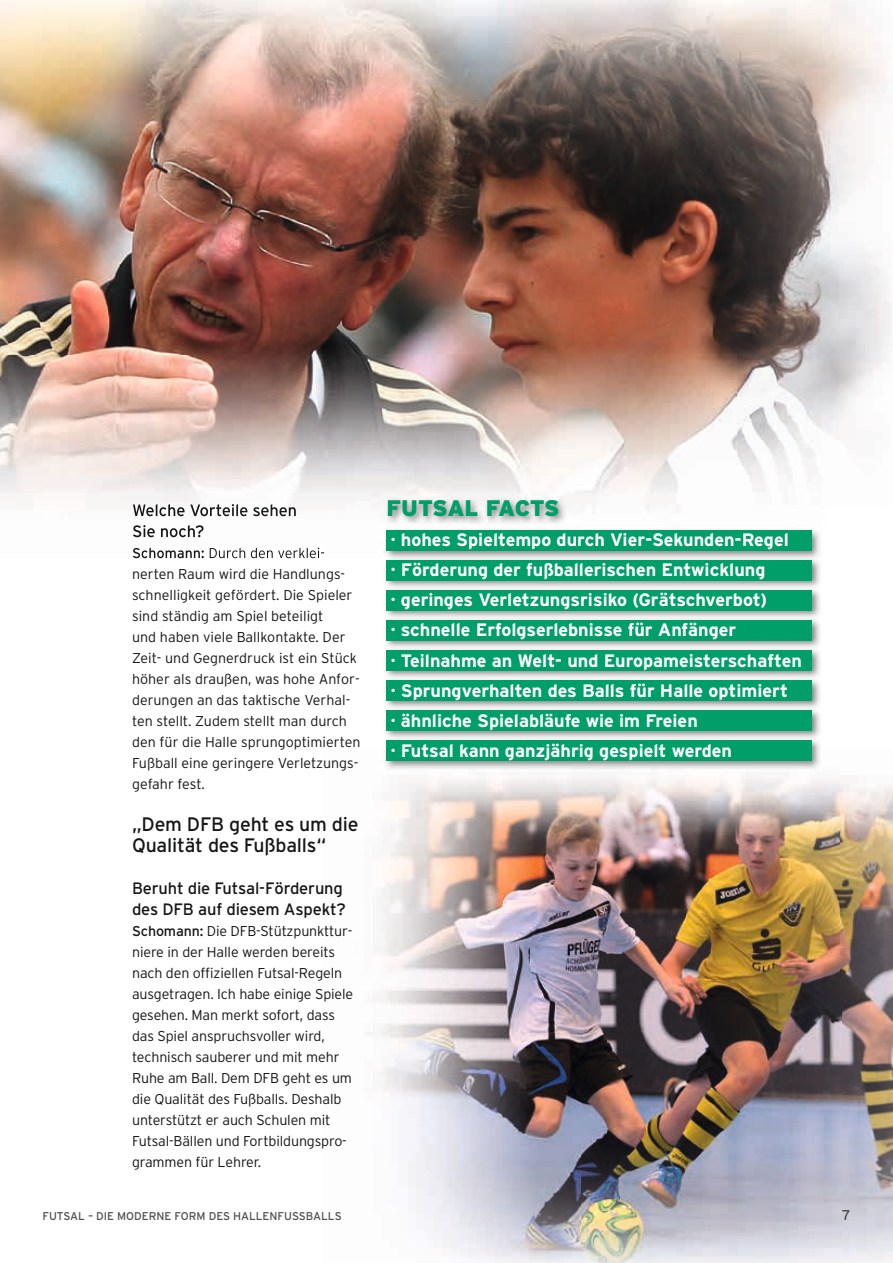
<style>
.page{position:relative;width:893px;height:1263px;background:#fff}
.page>*{position:absolute;margin:0;border:0;box-sizing:border-box;transform-origin:0 0}
.t1{font:900 22.5px "Interstate";letter-spacing:-.025em;color:#009e69}
.t2{font:19.5px/21px "Interstate";letter-spacing:-.01em;color:#151616}
.t3{font:700 18px/30.2px "Interstate";color:#fff}
.t4{font:16.5px/21px "Interstate";letter-spacing:-.01em;color:#151616}
.t5{font:300 14.25px/21px "Interstate";letter-spacing:-.01em;color:#151616}
.t6{font:14.25px "Interstate";color:#4e4e4d}
.t7{font:11.25px "Interstate";color:#4e4e4d}
.s1{font-weight:400}
</style>
<div class="page">
<svg style="left:135px;top:558px;width:68px;height:1px"></svg>
<svg style="left:210px;top:558px;width:109px;height:1px"></svg>
<img style="left:365px;top:773px;width:528px;height:490px">
<img style="left:0;top:0;width:735px;height:355px">
<img style="left:735px;top:0;width:156px;height:496px">
<img style="left:0;top:355px;width:420px;height:203px">
<img style="left:420px;top:355px;width:316px;height:142px">
<img style="left:133px;top:504px;width:164px;height:12px">
<img style="left:133px;top:525px;width:71px;height:12px">
<img style="left:133px;top:548px;width:72px;height:10px">
<img style="left:210px;top:548px;width:114px;height:10px">
<img style="left:383px;top:497px;width:437px;height:272px">
<div style="left:386px;top:530px;width:426px;height:20px;background:#009e69"></div>
<div style="left:386px;top:560px;width:426px;height:20px;background:#009e69"></div>
<div style="left:386px;top:590px;width:426px;height:20px;background:#009e69"></div>
<div style="left:386px;top:620px;width:426px;height:21px;background:#009e69"></div>
<div style="left:386px;top:650px;width:426px;height:21px;background:#009e69"></div>
<div style="left:386px;top:680px;width:426px;height:21px;background:#009e69"></div>
<div style="left:386px;top:711px;width:426px;height:20px;background:#009e69"></div>
<div style="left:386px;top:741px;width:426px;height:20px;background:#009e69"></div>
<p class="t5" style="left:132px;top:563px;width:230px">nerten Raum wird die Handlungs&shy;schnelligkeit gefördert. Die Spieler sind ständig am Spiel beteiligt<br>und haben viele Ballkontakte. Der<br>Zeit- und Gegnerdruck ist ein Stück höher als draußen, was hohe Anfor&shy;derungen an das taktische Verhal&shy;ten stellt. Zudem stellt man durch den für die Halle sprungoptimierten<br>Fußball eine geringere Verletzungs&shy;gefahr fest.</p>
<h2 class="t2" style="left:132px;top:813px;width:228px">„Dem DFB geht es um die<br>Qualität des Fußballs“</h2>
<p class="t4" style="left:132px;top:878px;width:215px">Beruht die Futsal-Förderung des DFB auf diesem Aspekt?</p>
<p class="t5" style="left:132px;top:920px;width:223px"><span class="s1">Schomann:</span> Die DFB-Stützpunkttur&shy;niere in der Halle werden bereits nach den offiziellen Futsal-Regeln ausgetragen. Ich habe einige Spiele gesehen. Man merkt sofort, dass das Spiel anspruchsvoller wird, technisch sauberer und mit mehr<br>Ruhe am Ball. Dem DFB geht es um die Qualität des Fußballs. Deshalb unterstützt er auch Schulen mit<br>Futsal-Bällen und Fortbildungspro&shy;grammen für Lehrer.</p>
<h1 class="t1" style="left:386px;top:495px;width:175px">FUTSAL FACTS</h1>
<p class="t3" style="left:391px;top:525px;width:413px">· hohes Spieltempo durch Vier-Sekunden-Regel<br>· Förderung der fußballerischen Entwicklung<br>· geringes Verletzungsrisiko (Grätschverbot)<br>· schnelle Erfolgserlebnisse für Anfänger<br>· Teilnahme an Welt- und Europameisterschaften · Sprungverhalten des Balls für Halle optimiert<br>· ähnliche Spielabläufe wie im Freien<br>· Futsal kann ganzjährig gespielt werden</p>
<p class="t7" style="left:43px;top:1209px;width:301px">FUTSAL – DIE MODERNE FORM DES HALLENFUSSBALLS</p>
<p class="t6" style="left:842px;top:1207px;width:10px">7</p>
</div>
